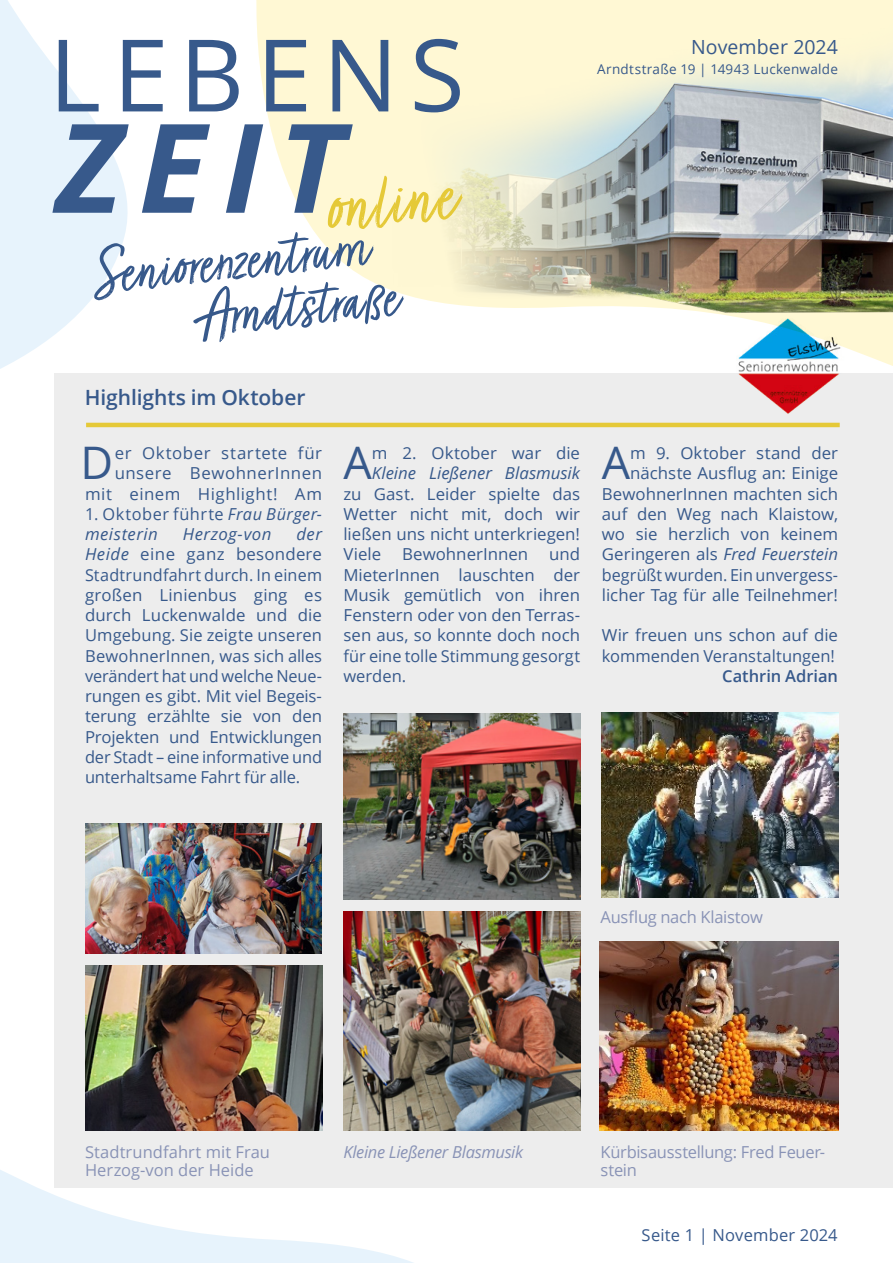
<style>
.page{position:relative;width:893px;height:1263px;background:#fff}
.page>*{position:absolute;margin:0;border:0;box-sizing:border-box;transform-origin:0 0}
.t1{font:italic 700 123.75px "Open Sans";color:#37598b}
.t2{font:100.2px "Open Sans";letter-spacing:.115em;color:#37598b}
.t3{font:90px "Turbinado Light Pro";color:#e5c938}
.t4{font:72px/52.8px "Turbinado Light Pro";color:#37598b}
.t5{font:44.85px "Open Sans";color:#37598b}
.t6{font:600 21px "Open Sans";letter-spacing:-.005em;color:#37598b}
.t7{font:19.5px "Open Sans";letter-spacing:.005em;color:#37598b}
.t8{font:16.5px/20.2px "Open Sans";color:#37598b;text-align:justify}
.t9{font:16.5px/18px "Open Sans";letter-spacing:-.005em;color:#8993b6}
.t10{font:16.5px/20.2px "Open Sans";letter-spacing:.03em;color:#37598b;text-align:right}
.t11{font:italic 16.5px/20.2px "Open Sans";letter-spacing:.03em;color:#37598b}
.t12{font:italic 16.5px "Open Sans";letter-spacing:.01em;color:#37598b}
.t13{font:italic 16.5px "Open Sans";letter-spacing:-.02em;color:#8993b6}
.t14{font:600 16.5px "Open Sans";color:#37598b}
.t15{font:13.5px "Open Sans";letter-spacing:.02em;color:#37598b}
.s1{font-style:normal}
.s2{font-style:italic}
</style>
<div class="page">
<div style="left:54px;top:373px;width:839px;height:815px;background:#ededed"></div>
<svg style="left:0;top:0;width:128px;height:369px;fill:#e7f3fc"></svg>
<svg style="left:252px;top:0;width:641px;height:428px"></svg>
<img style="left:393px;top:9px;width:500px;height:349px">
<svg style="left:0;top:1055px;width:540px;height:208px"></svg>
<img style="left:343px;top:911px;width:238px;height:219px">
<img style="left:343px;top:714px;width:238px;height:185px">
<hr style="left:86px;top:423px;width:754px;height:4px;background:#e5c938">
<img style="left:85px;top:965px;width:237px;height:165px">
<img style="left:85px;top:824px;width:236px;height:129px">
<img style="left:600px;top:941px;width:239px;height:189px">
<img style="left:602px;top:712px;width:237px;height:186px">
<img style="left:726px;top:314px;width:129px;height:100px">
<h2 class="t2" style="left:49px;top:6px;width:417px">LEBENS</h2>
<h1 class="t1" style="left:56px;top:80px;width:289px">ZEIT</h1>
<h3 class="t3" style="left:321px;top:159px;width:131px;rotate:-6deg">online</h3>
<h3 class="t4" style="left:188px;top:244px;width:205px;text-indent:-100px;rotate:-6deg">Seniorenzentrum<br>Arndtstraße</h3>
<p class="t7" style="left:691px;top:34px;width:148px">November 2024</p>
<p class="t15" style="left:597px;top:60px;width:242px">Arndtstraße 19 | 14943 Luckenwalde</p>
<p class="t6" style="left:85px;top:383px;width:222px">Highlights im Oktober</p>
<p class="t10" style="left:85px;top:442px;width:238px">er Oktober startete für unsere BewohnerInnen mit einem Highlight! Am</p>
<p class="t11" style="left:85px;top:503px;width:238px"><span class="s1">1. Oktober führte</span> Frau Bürger&shy;meisterin</p>
<h3 class="t5" style="left:81px;top:432px;width:34px">D</h3>
<p class="t8" style="left:85px;top:523px;width:239px;text-indent:211px"><span class="s2">der Heide</span> eine ganz besondere Stadtrundfahrt durch. In einem großen Linienbus ging es durch Luckenwalde und die Umgebung. Sie zeigte unseren BewohnerInnen, was sich alles verändert hat und welche Neue&shy;rungen es gibt. Mit viel Begeis&shy;terung erzählte sie von den Projekten und Entwicklungen der Stadt – eine informative und unterhaltsame Fahrt für alle.</p>
<p class="t11" style="left:183px;top:523px;width:90px">Herzog-von</p>
<h3 class="t5" style="left:343px;top:432px;width:30px">A</h3>
<p class="t8" style="left:372px;top:442px;width:210px">m 2. Oktober war die</p>
<p class="t12" style="left:372px;top:462px;width:210px">Kleine Ließener Blasmusik</p>
<p class="t8" style="left:343px;top:483px;width:238px">zu Gast. Leider spielte das Wetter nicht mit, doch wir ließen uns nicht unterkriegen!<br>Viele</p>
<p class="t8" style="left:343px;top:544px;width:238px;text-indent:206px">und MieterInnen lauschten der Musik gemütlich von ihren Fenstern oder von den Terras&shy;sen aus, so konnte doch noch für eine tolle Stimmung gesorgt werden.</p>
<p class="t8" style="left:402px;top:544px;width:128px">BewohnerInnen</p>
<p class="t8" style="left:602px;top:442px;width:238px;text-align:right">m 9. Oktober stand der nächste Ausflug an: Einige<br>BewohnerInnen machten sich auf den Weg nach Klaistow, wo sie herzlich von keinem<br>Geringeren als <span class="s2">Fred Feuerstein </span>begrüßt wurden. Ein unvergess&shy;licher Tag für alle Teilnehmer!</p>
<p class="t8" style="left:602px;top:625px;width:238px">Wir freuen uns schon auf die kommenden Veranstaltungen!</p>
<p class="t14" style="left:722px;top:664px;width:118px">Cathrin Adrian</p>
<h3 class="t5" style="left:602px;top:432px;width:30px">A</h3>
<p class="t9" style="left:601px;top:907px;width:164px">Ausflug nach Klaistow</p>
<p class="t9" style="left:85px;top:1143px;width:186px">Stadtrundfahrt mit Frau<br>Herzog-von der Heide</p>
<p class="t13" style="left:343px;top:1141px;width:181px">Kleine Ließener Blasmusik</p>
<p class="t9" style="left:601px;top:1143px;width:226px">Kürbisausstellung: Fred Feuer&shy;stein</p>
<p class="t8" style="left:642px;top:1224px;width:198px">Seite 1 | November 2024</p>
</div>
